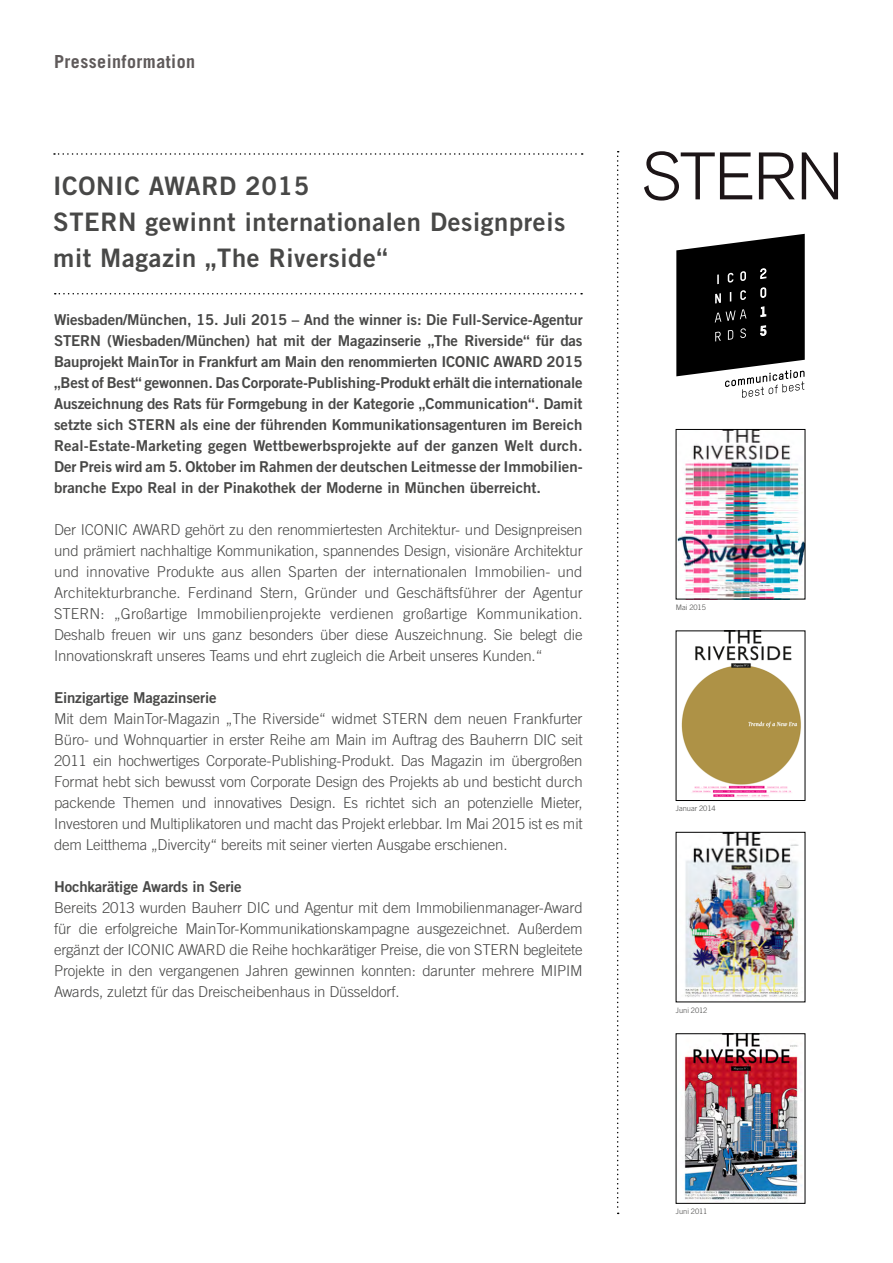
<style>
.page{position:relative;width:893px;height:1263px;background:#fff}
.page>*{position:absolute;margin:0;border:0;box-sizing:border-box;transform-origin:0 0}
.t1{font:25.5px/36px "Trade Gothic LT Bold Two";letter-spacing:.025em;color:#484847}
.t2{font:700 18px "Trade Gothic LT";letter-spacing:.025em;color:#5f5a5a}
.t3{font:300 15px/21px "Trade Gothic LT";letter-spacing:-.01em;color:#484847;text-align:justify}
.t4{font:15px/21px "Trade Gothic LT Bold Two";letter-spacing:-.01em;color:#484847;text-align:justify}
.t5{font:300 7.5px "Trade Gothic LT";letter-spacing:-.01em;color:#484847}
</style>
<div class="page">
<svg style="left:54px;top:153px;width:529px;height:2px"></svg>
<svg style="left:55px;top:293px;width:527px;height:1px"></svg>
<svg style="left:617px;top:151px;width:2px;height:1063px"></svg>
<svg style="left:644px;top:151px;width:108px;height:50px"></svg>
<svg style="left:759px;top:152px;width:36px;height:47px"></svg>
<svg style="left:802px;top:152px;width:36px;height:47px"></svg>
<svg style="left:676px;top:234px;width:129px;height:164px"></svg>
<img style="left:681px;top:633px;width:120px;height:165px">
<img style="left:684px;top:1035px;width:118px;height:165px">
<img style="left:678px;top:431px;width:125px;height:166px">
<img style="left:685px;top:834px;width:114px;height:163px">
<p class="t2" style="left:54px;top:50px;width:143px">Presseinformation</p>
<h1 class="t1" style="left:53px;top:167px;width:514px">ICONIC AWARD 2015<br>STERN gewinnt internationalen Designpreis mit Magazin „The Riverside“</h1>
<p class="t4" style="left:54px;top:309px;width:530px">Wiesbaden/München, 15. Juli 2015 – And the winner is: Die Full-Service-Agentur STERN (Wiesbaden/München) hat mit der Magazinserie „The Riverside“ für das Bauprojekt MainTor in Frankfurt am Main den renommierten ICONIC AWARD 2015 „Best of Best“ gewonnen. Das Corporate-Publishing-Produkt erhält die internationale Auszeichnung des Rats für Formgebung in der Kategorie „Communication“. Damit setzte sich STERN als eine der führenden Kommunikationsagenturen im Bereich Real-Estate-Marketing gegen Wettbewerbsprojekte auf der ganzen Welt durch.<br>Der Preis wird am 5. Oktober im Rahmen der deutschen Leitmesse der Immobilien&shy;branche Expo Real in der Pinakothek der Moderne in München überreicht.</p>
<p class="t3" style="left:54px;top:519px;width:530px">Der ICONIC AWARD gehört zu den renommiertesten Architektur- und Designpreisen und prämiert nachhaltige Kommunikation, spannendes Design, visionäre Architektur und innovative Produkte aus allen Sparten der internationalen Immobilien- und Architekturbranche. Ferdinand Stern, Gründer und Geschäftsführer der Agentur STERN: „Großartige Immobilienprojekte verdienen großartige Kommunikation.<br>Deshalb freuen wir uns ganz besonders über diese Auszeichnung. Sie belegt die Innovationskraft unseres Teams und ehrt zugleich die Arbeit unseres Kunden.“</p>
<p class="t4" style="left:54px;top:687px;width:164px">Einzigartige Magazinserie</p>
<p class="t3" style="left:54px;top:708px;width:530px">Mit dem MainTor-Magazin „The Riverside“ widmet STERN dem neuen Frankfurter Büro- und Wohnquartier in erster Reihe am Main im Auftrag des Bauherrn DIC seit 2011 ein hochwertiges Corporate-Publishing-Produkt. Das Magazin im übergroßen Format hebt sich bewusst vom Corporate Design des Projekts ab und besticht durch packende Themen und innovatives Design. Es richtet sich an potenzielle Mieter, Investoren und Multiplikatoren und macht das Projekt erlebbar. Im Mai 2015 ist es mit dem Leitthema „Divercity“ bereits mit seiner vierten Ausgabe erschienen.</p>
<p class="t4" style="left:54px;top:876px;width:189px">Hochkarätige Awards in Serie</p>
<p class="t3" style="left:54px;top:897px;width:530px">Bereits 2013 wurden Bauherr DIC und Agentur mit dem Immobilienmanager-Award für die erfolgreiche MainTor-Kommunikationskampagne ausgezeichnet. Außerdem ergänzt der ICONIC AWARD die Reihe hochkarätiger Preise, die von STERN begleitete Projekte in den vergangenen Jahren gewinnen konnten: darunter mehrere MIPIM Awards, zuletzt für das Dreischeibenhaus in Düsseldorf.</p>
<p class="t5" style="left:676px;top:603px;width:31px">Mai 2015</p>
<p class="t5" style="left:676px;top:804px;width:41px">Januar 2014</p>
<p class="t5" style="left:676px;top:1005px;width:33px">Juni 2012</p>
<p class="t5" style="left:676px;top:1207px;width:33px">Juni 2011</p>
</div>
